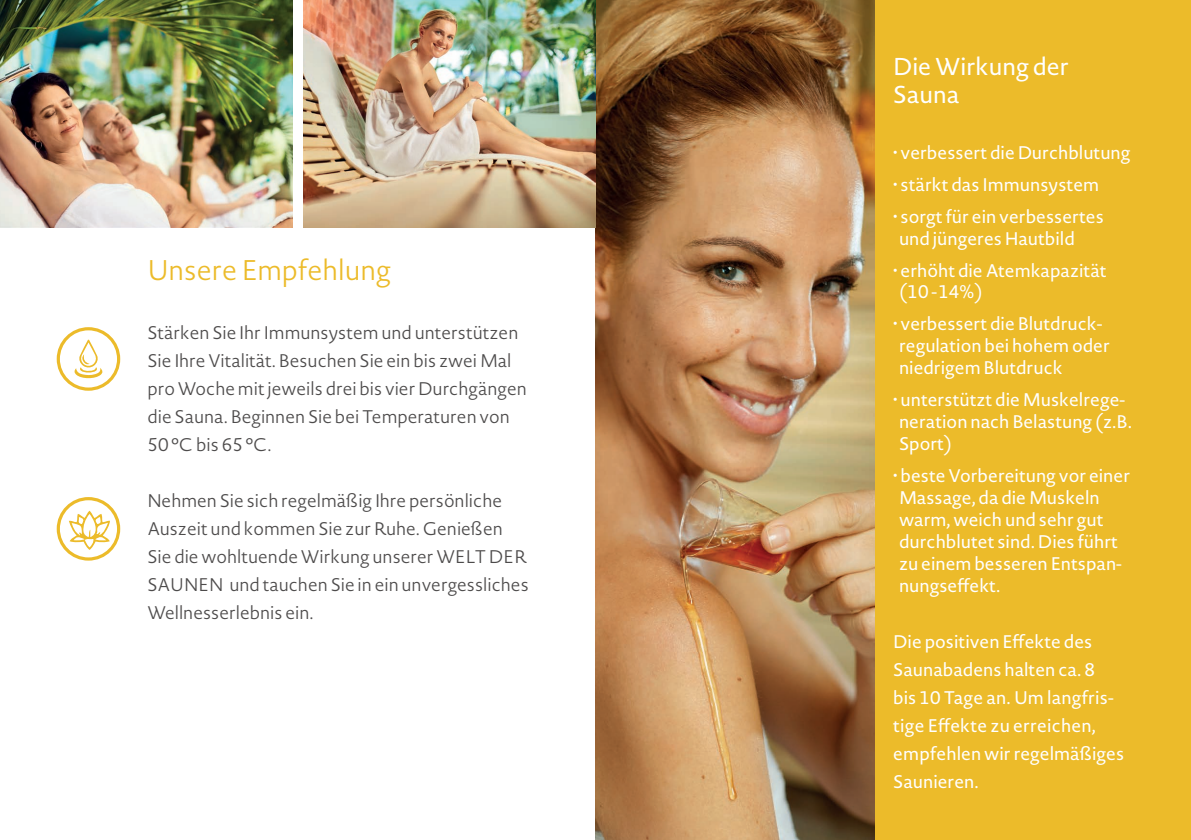
<style>
.page{position:relative;width:1191px;height:840px;background:#fff}
.page>*{position:absolute;margin:0;border:0;box-sizing:border-box;transform-origin:0 0}
.t1{font:300 28px "Novel Sans Pro";color:#ecbb2a}
.t2{font:24px/28px "Novel Sans Pro";color:#fff}
.t3{font:18px/22px "Novel Sans Pro";color:#fff}
.t4{font:300 18px/28px "Novel Sans Pro";color:#4d4b4b}
</style>
<div class="page">
<div style="left:57px;top:327px;width:63px;height:63px;border:3px solid #ecbb2a;border-radius:50%"></div>
<div style="left:57px;top:497px;width:63px;height:63px;border:3px solid #ecbb2a;border-radius:50%"></div>
<svg style="left:74px;top:339px;width:29px;height:40px"></svg>
<svg style="left:69px;top:510px;width:41px;height:39px"></svg>
<div style="left:595px;top:0;width:596px;height:839px;background:#ecbb2a"></div>
<img style="left:595px;top:0;width:279px;height:839px">
<img style="left:303px;top:0;width:292px;height:227px">
<img style="left:0;top:0;width:293px;height:227px">
<h1 class="t1" style="left:147px;top:250px;width:245px">Unsere Empfehlung</h1>
<p class="t4" style="left:147px;top:318px;width:381px">Stärken Sie Ihr Immunsystem und unterstützen Sie Ihre Vitalität. Besuchen Sie ein bis zwei Mal pro Woche mit jeweils drei bis vier Durchgängen die Sauna. Beginnen Sie bei Temperaturen von 50 °C bis 65 °C.</p>
<p class="t4" style="left:147px;top:486px;width:383px">Nehmen Sie sich regelmäßig Ihre persönliche Auszeit und kommen Sie zur Ruhe. Genießen Sie die wohltuende Wirkung unserer WELT DER SAUNEN und tauchen Sie in ein unvergessliches Wellnesserlebnis ein.</p>
<h2 class="t2" style="left:893px;top:52px;width:177px">Die Wirkung der<br>Sauna</h2>
<p class="t3" style="left:893px;top:141px;width:239px">• verbessert die Durchblutung</p>
<p class="t3" style="left:893px;top:173px;width:207px">• stärkt das Immunsystem</p>
<p class="t3" style="left:899px;top:205px;width:206px;text-indent:-6px">• sorgt für ein verbessertes und jüngeres Hautbild</p>
<p class="t3" style="left:899px;top:260px;width:209px;line-height:20px;text-indent:-6px">• erhöht die Atemkapazität (10 - 14%)</p>
<p class="t3" style="left:899px;top:311px;width:212px;text-indent:-6px">• verbessert die Blutdruck&shy;regulation bei hohem oder niedrigem Blutdruck</p>
<p class="t3" style="left:899px;top:387px;width:234px;text-indent:-6px">• unterstützt die Muskelrege&shy;neration nach Belastung (z.B.<br>Sport)</p>
<p class="t3" style="left:899px;top:463px;width:233px;text-indent:-6px">• beste Vorbereitung vor einer<br>Massage, da die Muskeln warm, weich und sehr gut durchblutet sind. Dies führt zu einem besseren Entspan&shy;nungseffekt.</p>
<p class="t3" style="left:893px;top:626px;width:232px;line-height:28px">Die positiven Effekte des<br>Saunabadens halten ca. 8<br>bis 10 Tage an. Um langfris&shy;tige Effekte zu erreichen, empfehlen wir regelmäßiges<br>Saunieren.</p>
</div>
